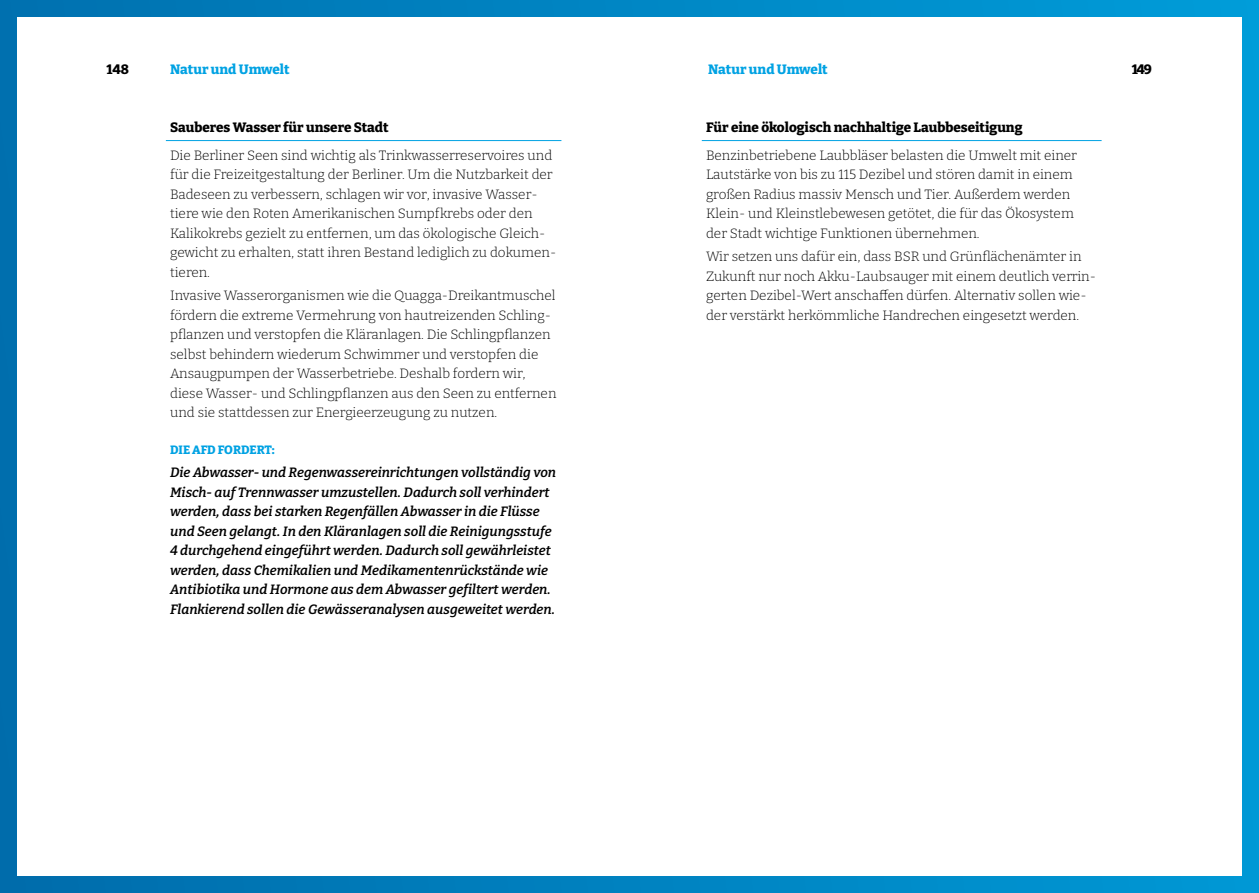
<style>
.page{position:relative;width:1259px;height:893px;background:#fff}
.page>*{position:absolute;margin:0;border:0;box-sizing:border-box;transform-origin:0 0}
.t1{font:300 13.5px/19.5px "Bitter";color:#000}
.t2{font:italic 600 13.5px/19.5px "Bitter";color:#000}
.t3{font:800 13.5px "Bitter";color:#000}
.t4{font:800 13.5px "Bitter";color:#00a2e3}
.t5{font:800 12px "Bitter";color:#00a2e3}
</style>
<div class="page">
<div style="left:0;top:0;width:1259px;height:893px;background:linear-gradient(to right,#006ead,#009bd7)"></div>
<div style="left:17px;top:17px;width:1224px;height:859px;background:#fff"></div>
<hr style="left:166px;top:140px;width:395px;height:1px;background:#00a2e3">
<hr style="left:702px;top:140px;width:399px;height:1px;background:#00a2e3">
<p class="t3" style="left:106px;top:61px;width:24px">148</p>
<p class="t4" style="left:170px;top:60px;width:121px">Natur und Umwelt</p>
<p class="t4" style="left:708px;top:60px;width:121px">Natur und Umwelt</p>
<p class="t3" style="left:1131px;top:61px;width:21px">149</p>
<p class="t3" style="left:170px;top:118px;width:220px">Sauberes Wasser für unsere Stadt</p>
<p class="t1" style="left:170px;top:145px;width:388px">Die Berliner Seen sind wichtig als Trinkwasserreservoires und für die Freizeitgestaltung der Berliner. Um die Nutzbarkeit der Badeseen zu verbessern, schlagen wir vor, invasive Wasser&shy;tiere wie den Roten Amerikanischen Sumpfkrebs oder den Kalikokrebs gezielt zu entfernen, um das ökologische Gleich&shy;gewicht zu erhalten, statt ihren Bestand lediglich zu dokumen&shy;tieren.</p>
<p class="t1" style="left:170px;top:286px;width:388px">Invasive Wasserorganismen wie die Quagga-Dreikantmuschel fördern die extreme Vermehrung von hautreizenden Schling&shy;pflanzen und verstopfen die Kläranlagen. Die Schlingpflanzen selbst behindern wiederum Schwimmer und verstopfen die Ansaugpumpen der Wasserbetriebe. Deshalb fordern wir, diese Wasser- und Schlingpflanzen aus den Seen zu entfernen und sie stattdessen zur Energieerzeugung zu nutzen.</p>
<p class="t5" style="left:170px;top:442px;width:106px">DIE AFD FORDERT:</p>
<p class="t2" style="left:170px;top:463px;width:387px">Die Abwasser- und Regenwassereinrichtungen vollständig von Misch- auf Trennwasser umzustellen. Dadurch soll verhindert werden, dass bei starken Regenfällen Abwasser in die Flüsse und Seen gelangt. In den Kläranlagen soll die Reinigungsstufe 4 durchgehend eingeführt werden. Dadurch soll gewährleistet werden, dass Chemikalien und Medikamentenrückstände wie Antibiotika und Hormone aus dem Abwasser gefiltert werden.<br>Flankierend sollen die Gewässeranalysen ausgeweitet werden.</p>
<p class="t3" style="left:706px;top:118px;width:318px">Für eine ökologisch nachhaltige Laubbeseitigung</p>
<p class="t1" style="left:706px;top:145px;width:372px">Benzinbetriebene Laubbläser belasten die Umwelt mit einer Lautstärke von bis zu 115 Dezibel und stören damit in einem großen Radius massiv Mensch und Tier. Außerdem werden Klein- und Kleinstlebewesen getötet, die für das Ökosystem der Stadt wichtige Funktionen übernehmen.</p>
<p class="t1" style="left:706px;top:247px;width:391px">Wir setzen uns dafür ein, dass BSR und Grünflächenämter in Zukunft nur noch Akku-Laubsauger mit einem deutlich verrin&shy;gerten Dezibel-Wert anschaffen dürfen. Alternativ sollen wie&shy;der verstärkt herkömmliche Handrechen eingesetzt werden.</p>
</div>
